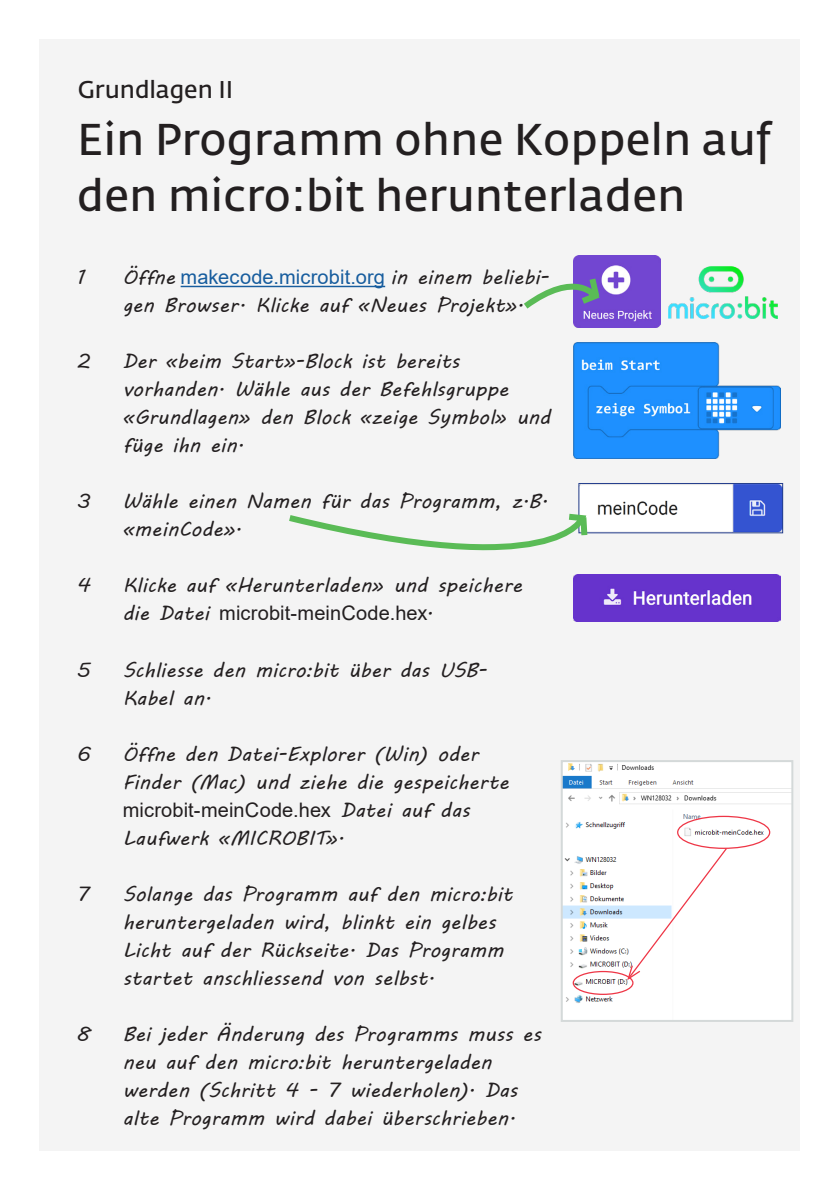
<style>
.page{position:relative;width:840px;height:1191px;background:#fff}
.page>*{position:absolute;margin:0;border:0;box-sizing:border-box;transform-origin:0 0}
.t1{font:600 44px/56px "Fedra Sans Std";letter-spacing:.01em;color:#231f20}
.t2{font:600 24px "Fedra Sans Std";letter-spacing:-.005em;color:#231f20}
.t3{font:20px/28px "MV Boli";letter-spacing:.015em;color:#231f20}
.t4{font:20px "Arial";letter-spacing:.005em;color:#231f20}
.t5{font:20px "Arial";letter-spacing:.005em;color:#175d9e}
.s1{font-family:"MV Boli";color:#231f20}
.s2{font-family:"MV Boli"}
</style>
<div class="page">
<div style="left:40px;top:40px;width:759px;height:1111px;background:#f4f4f4"></div>
<hr style="left:180px;top:286px;width:205px;height:1px;background:#175d9e">
<img style="left:563px;top:763px;width:226px;height:256px">
<div style="left:560px;top:760px;width:232px;height:262px;border:2px solid #d4d9d9"></div>
<div style="left:676px;top:815px;width:93px;height:34px;border:1px solid #ee3646;border-radius:50%"></div>
<div style="left:572px;top:971px;width:61px;height:24px;border:1px solid #ee3646;border-radius:50%"></div>
<svg style="left:625px;top:846px;width:102px;height:135px"></svg>
<img style="left:573px;top:342px;width:207px;height:116px">
<img style="left:573px;top:575px;width:207px;height:47px">
<img style="left:580px;top:485px;width:200px;height:46px">
<div style="left:578px;top:483px;width:204px;height:50px;border:1px solid #253f8e"></div>
<img style="left:573px;top:256px;width:87px;height:72px">
<img style="left:668px;top:266px;width:108px;height:52px">
<svg style="left:524px;top:269px;width:79px;height:45px"></svg>
<svg style="left:289px;top:510px;width:301px;height:73px"></svg>
<p class="t2" style="left:78px;top:75px;width:157px">Grundlagen II</p>
<h1 class="t1" style="left:77px;top:112px;width:695px">Ein Programm ohne Koppeln auf den micro:bit herunterladen</h1>
<p class="t3" style="left:77px;top:263px;width:10px">1</p>
<p class="t5" style="left:123px;top:263px;width:428px"><span class="s1">Öffne</span> makecode.microbit.org <span class="s1">in einem beliebi-</span></p>
<p class="t3" style="left:123px;top:291px;width:402px">gen Browser. Klicke auf «Neues Projekt».</p>
<p class="t3" style="left:77px;top:347px;width:15px">2</p>
<p class="t3" style="left:123px;top:347px;width:429px">Der «beim Start»-Block ist bereits vorhanden. Wähle aus der Befehlsgruppe «Grundlagen» den Block «zeige Symbol» und füge ihn ein.</p>
<p class="t3" style="left:77px;top:487px;width:15px">3</p>
<p class="t3" style="left:123px;top:487px;width:426px">Wähle einen Namen für das Programm, z.B. «meinCode».</p>
<p class="t3" style="left:77px;top:571px;width:15px">4</p>
<p class="t3" style="left:123px;top:571px;width:400px">Klicke auf «Herunterladen» und speichere</p>
<p class="t4" style="left:123px;top:599px;width:312px"><span class="s2">die Datei</span> microbit-meinCode.hex<span class="s2">.</span></p>
<p class="t3" style="left:77px;top:655px;width:15px">5</p>
<p class="t3" style="left:123px;top:655px;width:366px">Schliesse den micro:bit über das USB-<br>Kabel an.</p>
<p class="t3" style="left:77px;top:739px;width:15px">6</p>
<p class="t3" style="left:123px;top:739px;width:387px">Öffne den Datei-Explorer (Win) oder<br>Finder (Mac) und ziehe die gespeicherte</p>
<p class="t4" style="left:123px;top:795px;width:348px">microbit-meinCode.hex <span class="s2">Datei auf das</span></p>
<p class="t3" style="left:123px;top:823px;width:223px">Laufwerk «MICROBIT».</p>
<p class="t3" style="left:77px;top:879px;width:13px">7</p>
<p class="t3" style="left:123px;top:879px;width:391px">Solange das Programm auf den micro:bit heruntergeladen wird, blinkt ein gelbes Licht auf der Rückseite. Das Programm startet anschliessend von selbst.</p>
<p class="t3" style="left:77px;top:1019px;width:15px">8</p>
<p class="t3" style="left:123px;top:1019px;width:419px">Bei jeder Änderung des Programms muss es neu auf den micro:bit heruntergeladen werden (Schritt 4 - 7 wiederholen). Das alte Programm wird dabei überschrieben.</p>
</div>
